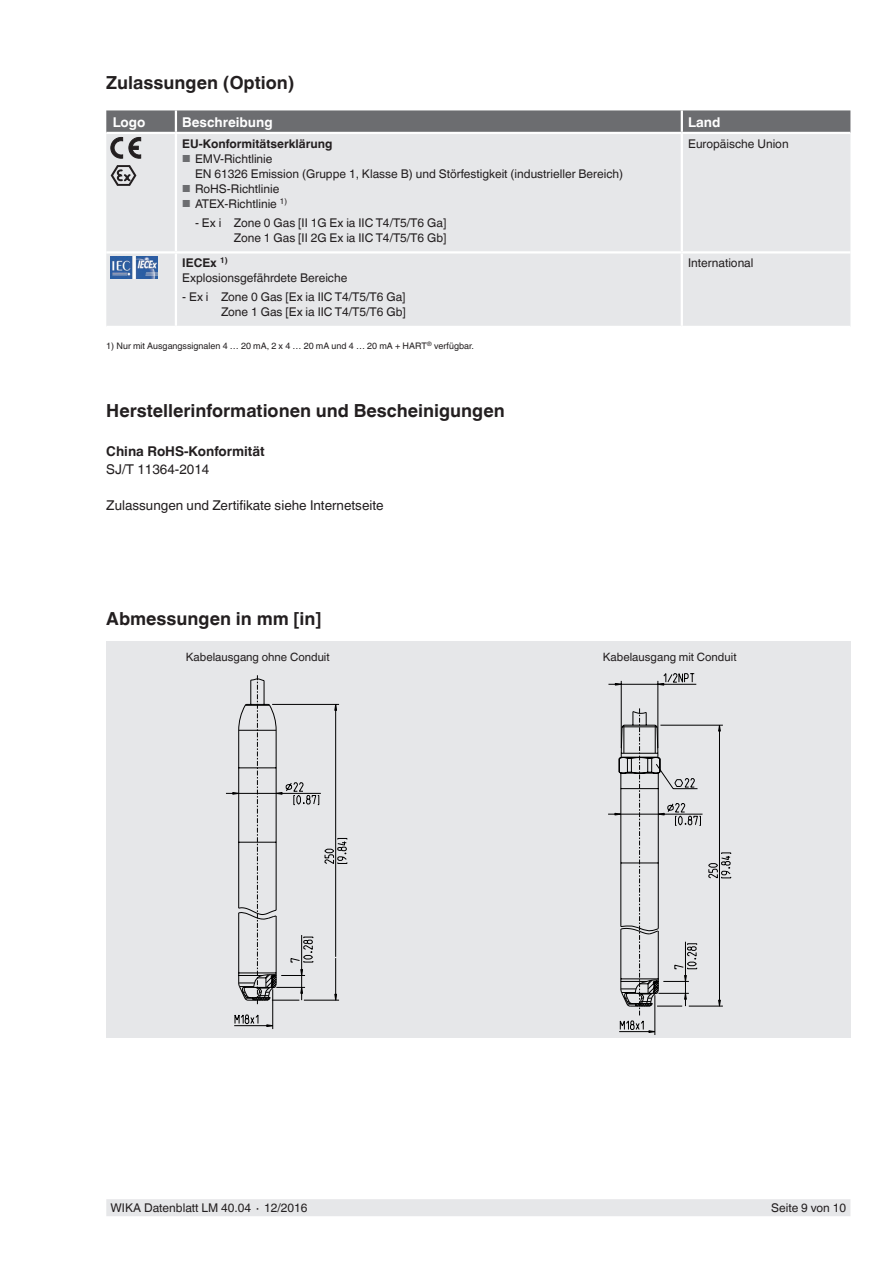
<style>
.page{position:relative;width:893px;height:1263px;background:#fff}
.page>*{position:absolute;margin:0;border:0;box-sizing:border-box;transform-origin:0 0}
.t1{font:700 18px "Helvetica World";color:#231f20}
.t2{font:13.5px "Helvetica World";color:#231f20}
.t3{font:700 13.5px "Helvetica World";color:#231f20}
.t4{font:700 13.5px "Helvetica World";color:#fff}
.t5{font:12px/15px "Helvetica World";color:#231f20}
.t6{font:700 12px "Helvetica World";color:#231f20}
.t7{font:11.55px "Helvetica World";color:#231f20}
.t8{font:9px "Helvetica World";color:#231f20}
.s1{font-size:10.2px;color:#6c6d70}
.s2{font-weight:700}
</style>
<div class="page">
<div style="left:106px;top:1199px;width:744px;height:17px;background:#e6e7e9"></div>
<div style="left:106px;top:158px;width:744px;height:168px;background:#e6e7e9"></div>
<hr style="left:106px;top:251px;width:70px;height:3px;background:#fff">
<hr style="left:176px;top:251px;width:506px;height:3px;background:#fff">
<hr style="left:682px;top:251px;width:168px;height:3px;background:#fff">
<hr style="left:681px;top:134px;width:2px;height:117px;background:#fff">
<hr style="left:681px;top:254px;width:2px;height:72px;background:#fff">
<hr style="left:175px;top:134px;width:2px;height:117px;background:#fff">
<hr style="left:175px;top:254px;width:2px;height:72px;background:#fff">
<svg style="left:106px;top:110px;width:744px;height:48px;background:#b0b1b3"></svg>
<svg style="left:111px;top:165px;width:26px;height:21px"></svg>
<img style="left:111px;top:257px;width:46px;height:21px">
<div style="left:106px;top:641px;width:744px;height:396px;background:#e6e7e9"></div>
<svg style="left:226px;top:675px;width:121px;height:354px"></svg>
<svg style="left:608px;top:673px;width:123px;height:362px"></svg>
<h1 class="t1" style="left:106px;top:73px;width:190px">Zulassungen (Option)</h1>
<p class="t4" style="left:113px;top:114px;width:34px">Logo</p>
<p class="t4" style="left:182px;top:114px;width:92px">Beschreibung</p>
<p class="t4" style="left:688px;top:114px;width:34px">Land</p>
<p class="t6" style="left:182px;top:137px;width:152px">EU-Konformitätserklärung</p>
<p class="t5" style="left:195px;top:151px;width:430px;text-indent:-13px"><span class="s1">■</span> EMV-Richtlinie<br>EN 61326 Emission (Gruppe 1, Klasse B) und Störfestigkeit (industrieller Bereich)</p>
<p class="t5" style="left:182px;top:181px;width:99px"><span class="s1">■</span> RoHS-Richtlinie</p>
<p class="t5" style="left:182px;top:196px;width:106px"><span class="s1">■</span> ATEX-Richtlinie <sup>1)</sup></p>
<p class="t5" style="left:195px;top:215px;width:253px;text-align:right">- Ex i Zone 0 Gas [II 1G Ex ia IIC T4/T5/T6 Ga]<br>Zone 1 Gas [II 2G Ex ia IIC T4/T5/T6 Gb]</p>
<p class="t5" style="left:688px;top:136px;width:102px">Europäische Union</p>
<p class="t5" style="left:182px;top:256px;width:167px"><span class="s2">IECEx</span> <sup>1)<br></sup>Explosionsgefährdete Bereiche</p>
<p class="t5" style="left:182px;top:290px;width:225px;text-align:right">- Ex i Zone 0 Gas [Ex ia IIC T4/T5/T6 Ga]<br>Zone 1 Gas [Ex ia IIC T4/T5/T6 Gb]</p>
<p class="t8" style="left:106px;top:341px;width:369px">1) Nur mit Ausgangssignalen 4 … 20 mA, 2 x 4 … 20 mA und 4 … 20 mA + HART<sup>®</sup> verfügbar.</p>
<h1 class="t1" style="left:106px;top:400px;width:400px">Herstellerinformationen und Bescheinigungen</h1>
<p class="t3" style="left:106px;top:443px;width:160px">China RoHS-Konformität</p>
<p class="t2" style="left:106px;top:461px;width:105px">SJ/T 11364-2014</p>
<p class="t2" style="left:106px;top:497px;width:279px">Zulassungen und Zertifikate siehe Internetseite</p>
<p class="t5" style="left:688px;top:256px;width:67px">International</p>
<h1 class="t1" style="left:106px;top:608px;width:217px">Abmessungen in mm [in]</h1>
<p class="t7" style="left:186px;top:650px;width:145px">Kabelausgang ohne Conduit</p>
<p class="t7" style="left:603px;top:650px;width:135px">Kabelausgang mit Conduit</p>
<p class="t5" style="left:111px;top:1200px;width:199px">WIKA Datenblatt LM 40.04 ∙ 12/2016</p>
<p class="t5" style="left:771px;top:1200px;width:77px">Seite 9 von 10</p>
</div>
